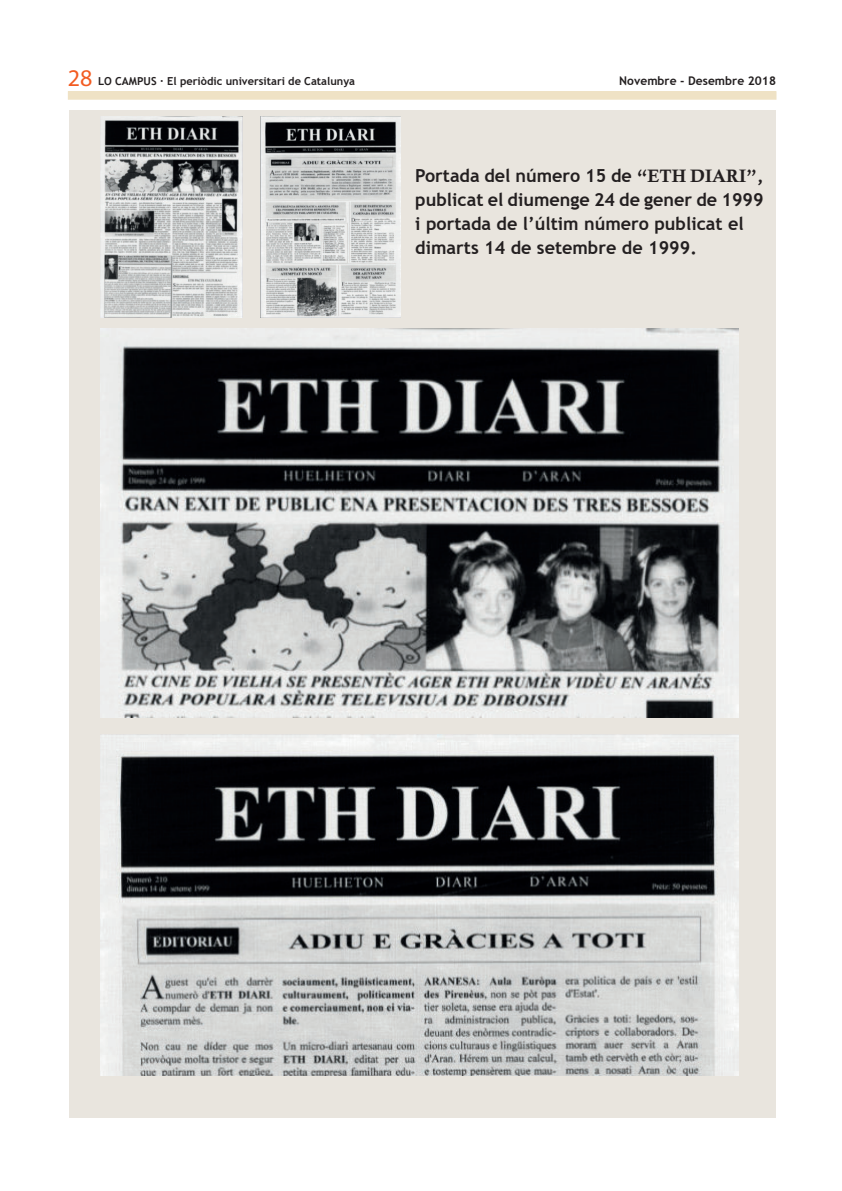
<style>
.page{position:relative;width:842px;height:1191px;background:#fff}
.page>*{position:absolute;margin:0;border:0;box-sizing:border-box;transform-origin:0 0}
.t1{font:700 18px/24px "Trebuchet MS";color:#231f20}
.t2{font:700 12px "Trebuchet MS";color:#231f20}
.t3{font:700 11px "Trebuchet MS";color:#231f20}
.s1{font-family:"Myriad Pro";font-weight:400;font-size:24px;color:#f25b21}
.s2{font-family:"Calis MT Bol";font-weight:400}
</style>
<div class="page">
<div style="left:69px;top:110px;width:707px;height:1007px;background:#e9e5de"></div>
<img style="left:101px;top:328px;width:637px;height:390px">
<img style="left:101px;top:116px;width:141px;height:202px">
<img style="left:260px;top:116px;width:140px;height:202px">
<img style="left:101px;top:734px;width:637px;height:341px">
<div style="left:68px;top:92px;width:708px;height:7px;background:#efe2c5"></div>
<div style="left:68px;top:91px;width:709px;height:9px;border:1px solid #efe2c5"></div>
<p class="t3" style="left:68px;top:74px;width:289px"><span class="s1">28</span> LO CAMPUS · El periòdic universitari de Catalunya</p>
<p class="t2" style="left:619px;top:73px;width:158px">Novembre - Desembre 2018</p>
<p class="t1" style="left:415px;top:164px;width:350px">Portada del número 15 de <span class="s2">“ETH DIARI”</span>, publicat el diumenge 24 de gener de 1999 i portada de l’últim número publicat el dimarts 14 de setembre de 1999.</p>
</div>
